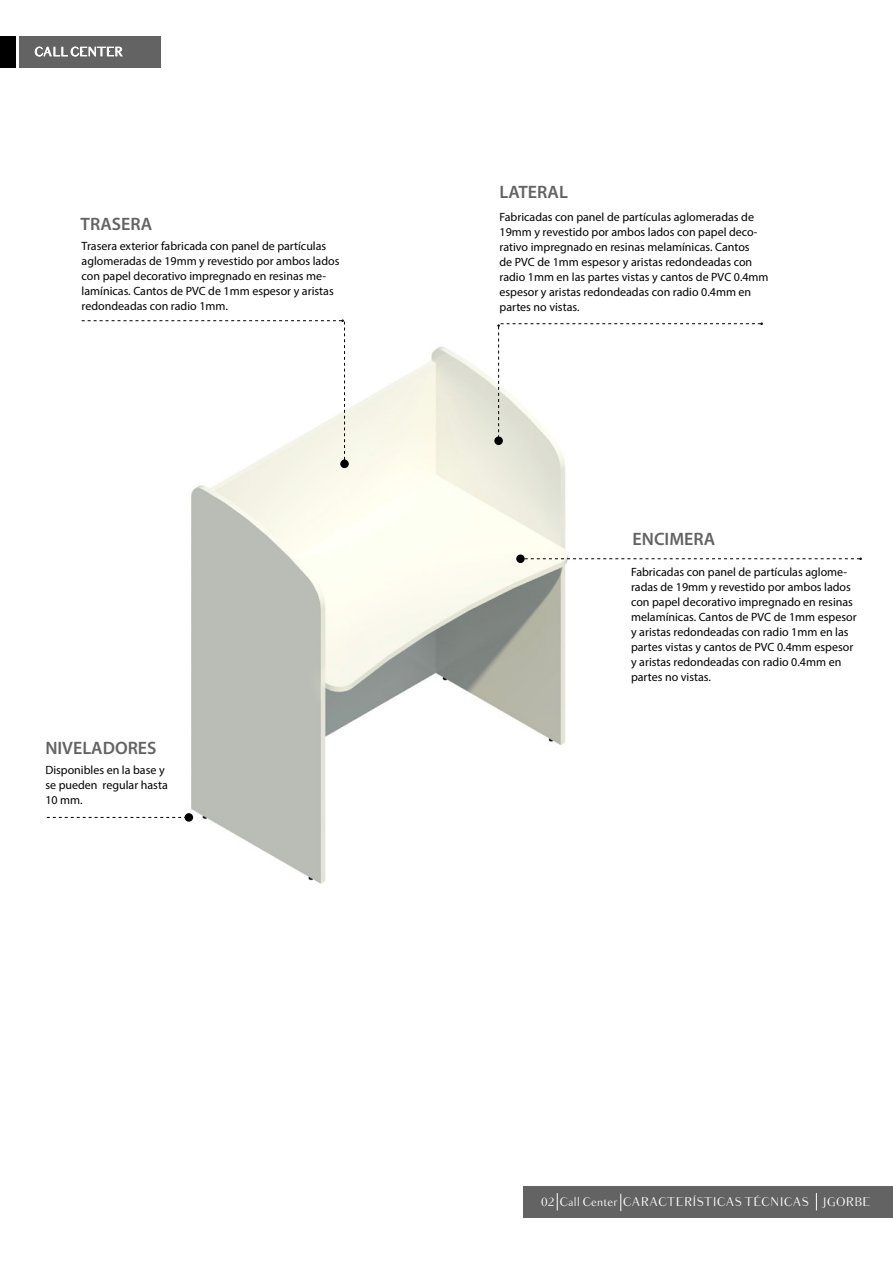
<style>
.page{position:relative;width:893px;height:1263px;background:#fff}
.page>*{position:absolute;margin:0;border:0;box-sizing:border-box;transform-origin:0 0}
.t1{font:600 18px "Myriad Pro";color:#646363}
.t2{font:12px/15px "Myriad Pro";color:#000}
.t3{font:12px "Balham";color:#fff}
</style>
<div class="page">
<img style="left:184px;top:347px;width:384px;height:537px">
<svg style="left:82px;top:320px;width:263px;height:141px"></svg>
<svg style="left:47px;top:816px;width:138px;height:2px"></svg>
<div style="left:524px;top:1186px;width:369px;height:32px;background:#646363"></div>
<svg style="left:557px;top:1193px;width:1px;height:17px"></svg>
<svg style="left:620px;top:1194px;width:1px;height:17px"></svg>
<svg style="left:816px;top:1193px;width:1px;height:17px"></svg>
<div style="left:19px;top:36px;width:142px;height:32px;background:#646363"></div>
<svg style="left:34px;top:46px;width:89px;height:11px"></svg>
<div style="left:0;top:36px;width:16px;height:32px;background:#000"></div>
<svg style="left:498px;top:323px;width:264px;height:115px"></svg>
<div style="left:340px;top:460px;width:9px;height:8px;background:#000;border-radius:50%"></div>
<div style="left:494px;top:436px;width:9px;height:9px;background:#000;border-radius:50%"></div>
<div style="left:516px;top:554px;width:9px;height:9px;background:#000;border-radius:50%"></div>
<div style="left:185px;top:813px;width:8px;height:9px;background:#000;border-radius:50%"></div>
<svg style="left:525px;top:558px;width:336px;height:2px"></svg>
<h1 class="t1" style="left:81px;top:213px;width:73px">TRASERA</h1>
<p class="t2" style="left:82px;top:238px;width:259px">Trasera exterior fabricada con panel de partículas aglomeradas de 19mm y revestido por ambos lados con papel decorativo impregnado en resinas me&shy;lamínicas. Cantos de PVC de 1mm espesor y aristas redondeadas con radio 1mm.</p>
<h1 class="t1" style="left:45px;top:737px;width:113px">NIVELADORES</h1>
<p class="t2" style="left:45px;top:762px;width:124px">Disponibles en la base y se pueden regular hasta<br>10 mm.</p>
<h1 class="t1" style="left:500px;top:180px;width:70px">LATERAL</h1>
<p class="t2" style="left:499px;top:209px;width:271px">Fabricadas con panel de partículas aglomeradas de 19mm y revestido por ambos lados con papel deco&shy;rativo impregnado en resinas melamínicas. Cantos<br>de PVC de 1mm espesor y aristas redondeadas con radio 1mm en las partes vistas y cantos de PVC 0.4mm espesor y aristas redondeadas con radio 0.4mm en partes no vistas.</p>
<h1 class="t1" style="left:633px;top:528px;width:84px">ENCIMERA</h1>
<p class="t2" style="left:631px;top:564px;width:227px">Fabricadas con panel de partículas aglome&shy;radas de 19mm y revestido por ambos lados con papel decorativo impregnado en resinas melamínicas. Cantos de PVC de 1mm espesor y aristas redondeadas con radio 1mm en las partes vistas y cantos de PVC 0.4mm espesor y aristas redondeadas con radio 0.4mm en partes no vistas.</p>
<p class="t3" style="left:541px;top:1193px;width:331px">02 Call Center CARACTERÍSTICAS TÉCNICAS JGORBE</p>
</div>
